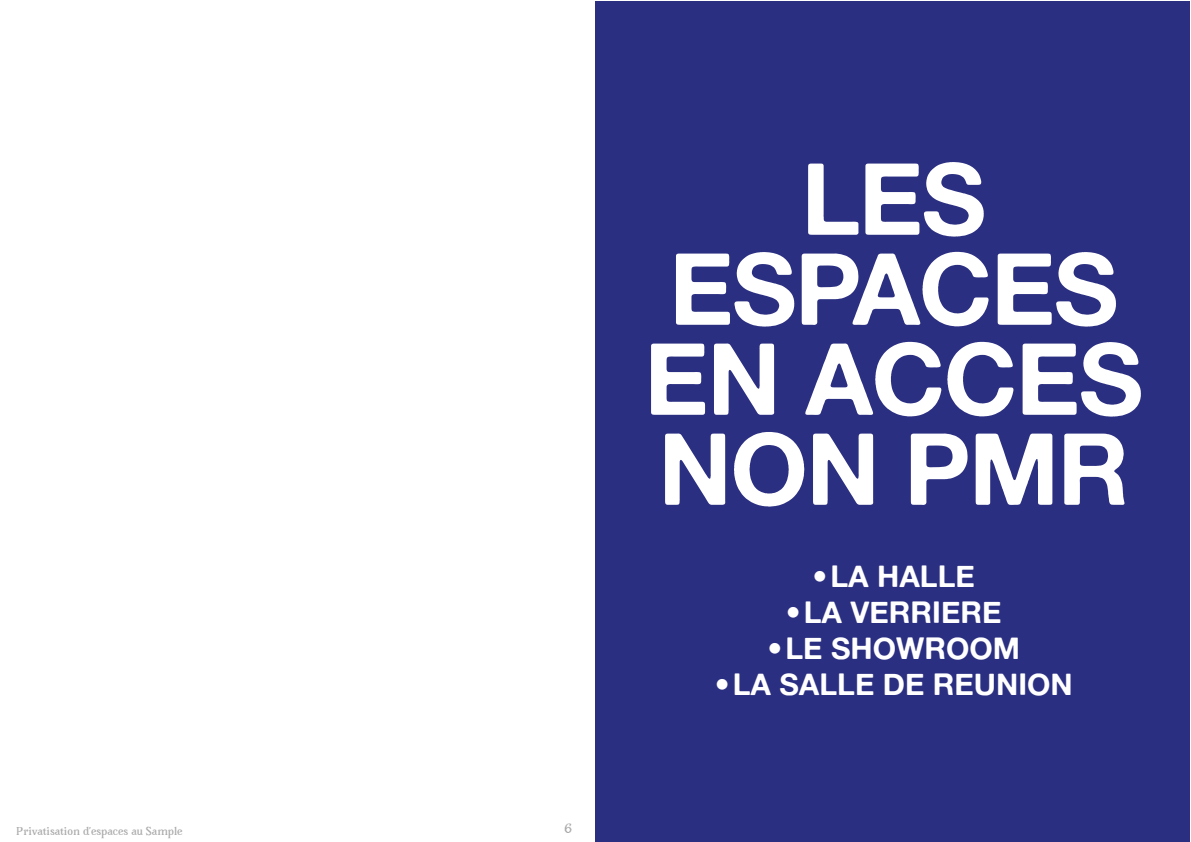
<style>
.page{position:relative;width:1191px;height:842px;background:#fff}
.page>*{position:absolute;margin:0;border:0;box-sizing:border-box;transform-origin:0 0}
.t1{font:100px/90px "Alte Haas Grotesk Bold";letter-spacing:-.02em;color:#fff;text-align:center}
.t2{font:30px "Alte Haas Grotesk Bold";color:#fff}
.t3{font:700 12px "Avara";color:#a9a9a9}
.t4{font:700 10px "Avara";color:#aaa}
</style>
<div class="page">
<div style="left:595px;top:1px;width:595px;height:841px;background:#2b2f82"></div>
<p class="t4" style="left:16px;top:823px;width:168px">Privatisation d’espaces au Sample</p>
<p class="t3" style="left:564px;top:819px;width:9px">6</p>
<h1 class="t1" style="left:644px;top:152px;width:501px">LES<br>ESPACES<br>EN ACCES<br>NON PMR</h1>
<p class="t2" style="left:812px;top:557px;width:164px">•LA HALLE</p>
<p class="t2" style="left:786px;top:593px;width:217px">•LA VERRIERE</p>
<p class="t2" style="left:767px;top:629px;width:254px">•LE SHOWROOM</p>
<p class="t2" style="left:714px;top:665px;width:360px">•LA SALLE DE REUNION</p>
</div>
